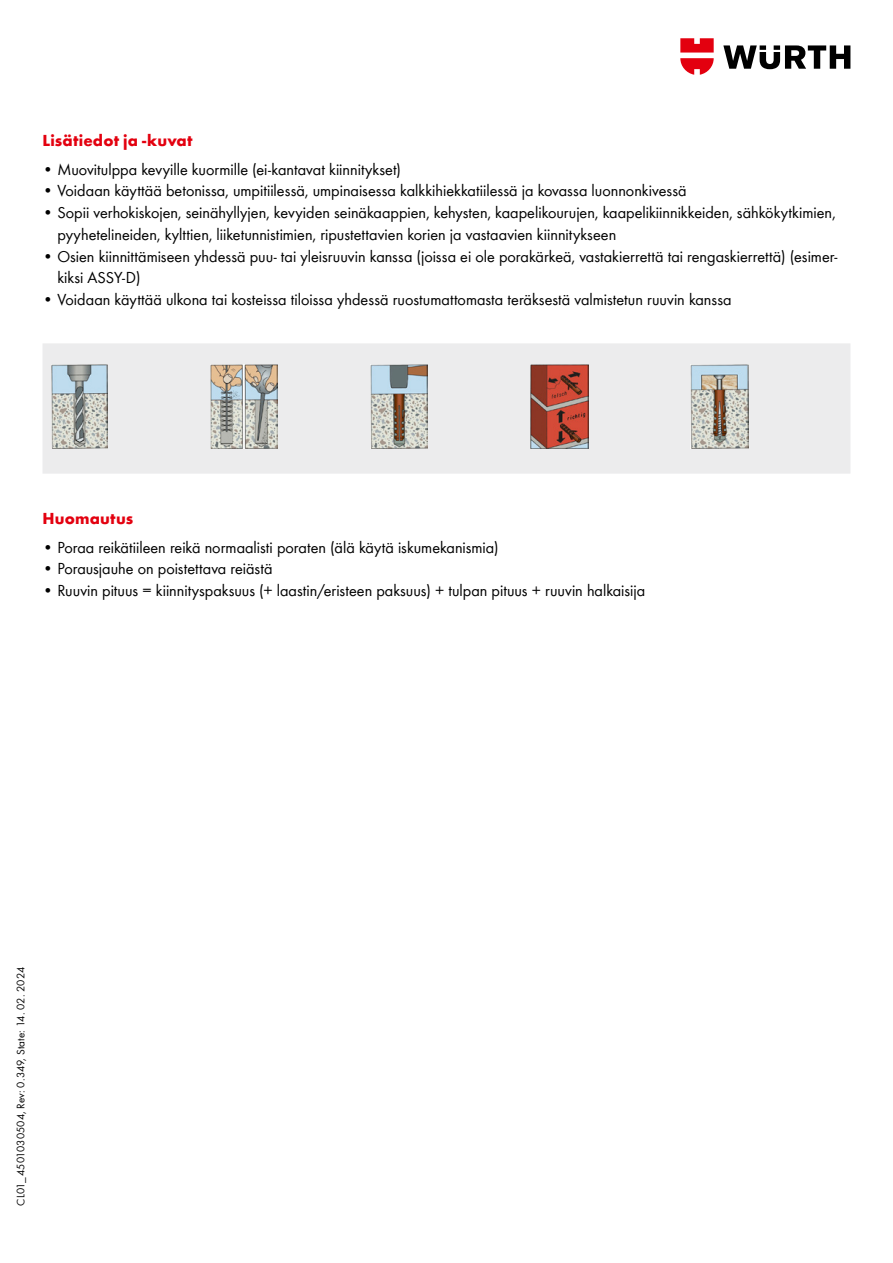
<style>
.page{position:relative;width:893px;height:1263px;background:#fff}
.page>*{position:absolute;margin:0;border:0;box-sizing:border-box;transform-origin:0 0}
.t1{font:16.5px/21.8px "Wuerth Global";color:#000}
.t2{font:700 16.5px "Wuerth Global";letter-spacing:.01em;color:#e3000f}
.t3{font:11.25px "Wuerth Global";letter-spacing:.005em;color:#000}
</style>
<div class="page">
<svg style="left:723px;top:45px;width:127px;height:24px"></svg>
<svg style="left:680px;top:38px;width:34px;height:37px"></svg>
<div style="left:43px;top:343px;width:807px;height:131px;background:#ececed"></div>
<img style="left:51px;top:365px;width:57px;height:84px">
<img style="left:211px;top:365px;width:67px;height:84px">
<img style="left:371px;top:365px;width:57px;height:84px">
<img style="left:531px;top:365px;width:58px;height:84px">
<img style="left:691px;top:365px;width:57px;height:84px">
<p class="t2" style="left:43px;top:131px;width:152px">Lisätiedot ja -kuvat</p>
<p class="t1" style="left:43px;top:158px;width:360px">• Muovitulppa kevyille kuormille (ei-kantavat kiinnitykset)</p>
<p class="t1" style="left:43px;top:180px;width:646px">• Voidaan käyttää betonissa, umpitiilessä, umpinaisessa kalkkihiekkatiilessä ja kovassa luonnonkivessä</p>
<p class="t1" style="left:57px;top:201px;width:780px;text-indent:-15px">• Sopii verhokiskojen, seinähyllyjen, kevyiden seinäkaappien, kehysten, kaapelikourujen, kaapelikiinnikkeiden, sähkökytkimien, pyyhetelineiden, kylttien, liiketunnistimien, ripustettavien korien ja vastaavien kiinnitykseen</p>
<p class="t1" style="left:57px;top:245px;width:782px;text-indent:-15px">• Osien kiinnittämiseen yhdessä puu- tai yleisruuvin kanssa (joissa ei ole porakärkeä, vastakierrettä tai rengaskierrettä) (esimer&shy;kiksi ASSY-D)</p>
<p class="t1" style="left:43px;top:288px;width:691px">• Voidaan käyttää ulkona tai kosteissa tiloissa yhdessä ruostumattomasta teräksestä valmistetun ruuvin kanssa</p>
<p class="t2" style="left:43px;top:509px;width:92px">Huomautus</p>
<p class="t1" style="left:43px;top:536px;width:458px">• Poraa reikätiileen reikä normaalisti poraten (älä käytä iskumekanismia)</p>
<p class="t1" style="left:43px;top:558px;width:231px">• Porausjauhe on poistettava reiästä</p>
<p class="t1" style="left:43px;top:579px;width:604px">• Ruuvin pituus = kiinnityspaksuus (+ laastin/eristeen paksuus) + tulpan pituus + ruuvin halkaisija</p>
<p class="t3" style="left:14px;top:1205px;width:240px;rotate:-90deg">CL01_4501030504, Rev: 0.349, State: 14. 02. 2024</p>
</div>
